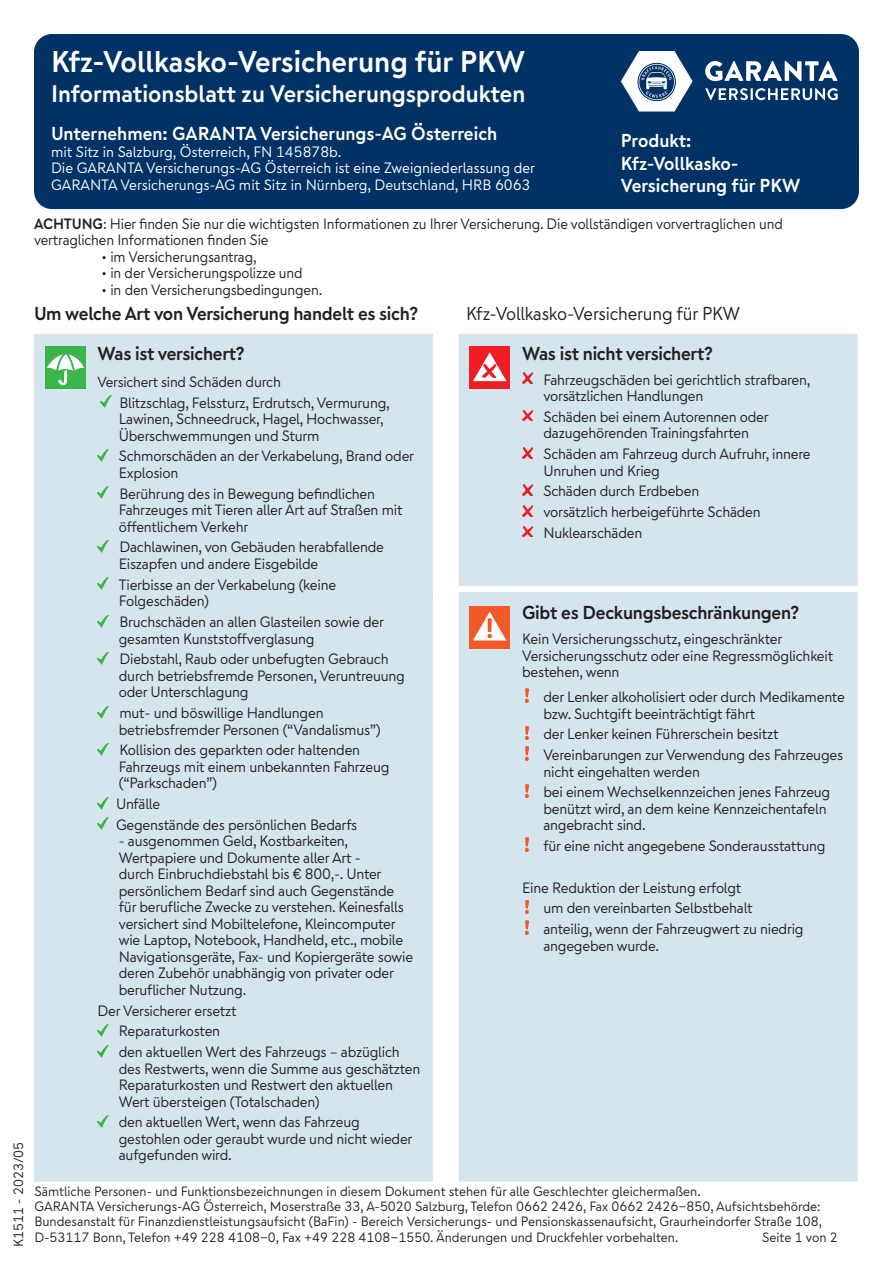
<style>
.page{position:relative;width:893px;height:1263px;background:#fff}
.page>*{position:absolute;margin:0;border:0;box-sizing:border-box;transform-origin:0 0}
.Form_title{font:700 30px "Nuernberger Text";color:#fff}
.Form_title-2{font:700 24px "Nuernberger Text";color:#fff}
.Form_sub_title{font:700 18.75px "Nuernberger Text";color:#fff}
.Cover_subhead{font:700 18.75px "Nuernberger Text";letter-spacing:-.015em;color:#231f20}
.Form_intro{font:700 18.75px "Nuernberger Text";letter-spacing:-.015em;color:#231f20}
.Form_intro-2{font:18.75px "Nuernberger Text";letter-spacing:-.01em;color:#231f20}
.Covered_bullets{font:15px/16.5px "Nuernberger Text";letter-spacing:-.015em;color:#231f20}
.Form_intro-3{font:15px/16.5px "Nuernberger Text";letter-spacing:-.01em;color:#231f20}
.Form_sub_title-2{font:15px "Nuernberger Text";color:#fff}
.Cover_subhead-2{font:15px/16.5px "Nuernberger Text";letter-spacing:-.015em;color:#231f20}
.Covered_bullets-2{font:14.7px "Nuernberger Text";letter-spacing:-.015em;color:#231f20}
.t1{font:13.5px/15.5px "Nuernberger Text";color:#231f20}
.s1{font-weight:700}
.s2{font-size:15px}
</style>
<div class="page">
<div style="left:34px;top:334px;width:399px;height:847px;background:#d5e5ed"></div>
<div style="left:459px;top:334px;width:399px;height:847px;background:#d5e5ed"></div>
<div style="left:459px;top:586px;width:59px;height:6px;background:#fff"></div>
<div style="left:518px;top:586px;width:340px;height:6px;background:#fff"></div>
<div style="left:45px;top:347px;width:41px;height:42px;background:#3ab54a"></div>
<svg style="left:47px;top:350px;width:37px;height:35px"></svg>
<svg style="left:101px;top:396px;width:11px;height:12px"></svg>
<svg style="left:98px;top:450px;width:10px;height:11px"></svg>
<svg style="left:98px;top:487px;width:10px;height:12px"></svg>
<svg style="left:98px;top:541px;width:10px;height:11px"></svg>
<svg style="left:98px;top:578px;width:10px;height:12px"></svg>
<svg style="left:98px;top:615px;width:10px;height:12px"></svg>
<svg style="left:98px;top:652px;width:10px;height:12px"></svg>
<svg style="left:98px;top:706px;width:10px;height:12px"></svg>
<svg style="left:98px;top:743px;width:10px;height:12px"></svg>
<svg style="left:98px;top:797px;width:10px;height:12px"></svg>
<svg style="left:98px;top:818px;width:10px;height:12px"></svg>
<svg style="left:98px;top:1024px;width:10px;height:12px"></svg>
<svg style="left:98px;top:1045px;width:10px;height:12px"></svg>
<svg style="left:98px;top:1115px;width:10px;height:12px"></svg>
<div style="left:469px;top:347px;width:41px;height:42px;background:#ee1d23"></div>
<svg style="left:473px;top:352px;width:33px;height:29px"></svg>
<svg style="left:522px;top:373px;width:11px;height:11px"></svg>
<svg style="left:522px;top:410px;width:11px;height:11px"></svg>
<svg style="left:522px;top:447px;width:11px;height:11px"></svg>
<svg style="left:522px;top:485px;width:11px;height:10px"></svg>
<svg style="left:522px;top:505px;width:11px;height:11px"></svg>
<svg style="left:522px;top:526px;width:11px;height:11px"></svg>
<div style="left:469px;top:606px;width:41px;height:43px;background:#f15929"></div>
<svg style="left:473px;top:612px;width:33px;height:28px"></svg>
<svg style="left:525px;top:689px;width:4px;height:13px"></svg>
<svg style="left:525px;top:726px;width:4px;height:13px"></svg>
<svg style="left:525px;top:747px;width:4px;height:13px"></svg>
<svg style="left:525px;top:784px;width:4px;height:13px"></svg>
<svg style="left:525px;top:838px;width:4px;height:13px"></svg>
<svg style="left:525px;top:900px;width:4px;height:13px"></svg>
<svg style="left:525px;top:921px;width:4px;height:13px"></svg>
<div style="left:34px;top:34px;width:825px;height:175px;background:#003265;border-radius:18px"></div>
<svg style="left:705px;top:61px;width:133px;height:20px"></svg>
<svg style="left:621px;top:51px;width:72px;height:61px"></svg>
<svg style="left:705px;top:88px;width:133px;height:12px"></svg>
<p class="t1" style="left:11px;top:1247px;width:107px;rotate:-90deg">K1511 - 2023/05</p>
<p class="Form_title" style="left:51px;top:41px;width:475px">Kfz-Vollkasko-Versicherung für PKW</p>
<p class="Form_title-2" style="left:51px;top:77px;width:476px">Informationsblatt zu Versicherungsprodukten</p>
<p class="Form_sub_title" style="left:51px;top:120px;width:448px">Unternehmen: GARANTA Versicherungs-AG Österreich</p>
<p class="Form_sub_title-2" style="left:51px;top:141px;width:292px">mit Sitz in Salzburg, Österreich, FN 145878b.</p>
<p class="Form_sub_title-2" style="left:51px;top:158px;width:486px">Die GARANTA Versicherungs-AG Österreich ist eine Zweigniederlassung der</p>
<p class="Form_sub_title-2" style="left:51px;top:174px;width:481px">GARANTA Versicherungs-AG mit Sitz in Nürnberg, Deutschland, HRB 6063</p>
<p class="Form_intro-3" style="left:34px;top:215px;width:750px"><span class="s1">ACHTUNG</span>: Hier finden Sie nur die wichtigsten Informationen zu Ihrer Versicherung. Die vollständigen vorvertraglichen und vertraglichen Informationen finden Sie</p>
<p class="Form_intro-3" style="left:102px;top:248px;width:157px">• im Versicherungsantrag,</p>
<p class="Form_intro-3" style="left:102px;top:264px;width:203px">• in der Versicherungspolizze und</p>
<p class="Form_intro-3" style="left:102px;top:281px;width:222px">• in den Versicherungsbedingungen.</p>
<p class="Form_intro" style="left:34px;top:301px;width:386px">Um welche Art von Versicherung handelt es sich?</p>
<p class="Form_intro-2" style="left:466px;top:301px;width:275px">Kfz-Vollkasko-Versicherung für PKW</p>
<p class="Form_sub_title" style="left:621px;top:128px;width:72px">Produkt:</p>
<p class="Form_sub_title" style="left:621px;top:150px;width:119px">Kfz-Vollkasko-</p>
<p class="Form_sub_title" style="left:621px;top:173px;width:181px">Versicherung für PKW</p>
<p class="Cover_subhead" style="left:98px;top:340px;width:149px">Was ist versichert?</p>
<p class="Covered_bullets-2" style="left:98px;top:372px;width:185px">Versichert sind <span class="s2">Schäden durch</span></p>
<p class="Covered_bullets" style="left:119px;top:394px;width:273px">Blitzschlag, Felssturz, Erdrutsch, Vermurung,<br>Lawinen, Schneedruck, Hagel, Hochwasser,<br>Überschwemmungen und Sturm</p>
<p class="Covered_bullets" style="left:119px;top:448px;width:297px">Schmorschäden an der Verkabelung, Brand oder<br>Explosion</p>
<p class="Covered_bullets" style="left:119px;top:485px;width:285px">Berührung des in Bewegung befindlichen<br>Fahrzeuges mit Tieren aller Art auf Straßen mit öffentlichem Verkehr</p>
<p class="Covered_bullets" style="left:119px;top:539px;width:267px">Dachlawinen, von Gebäuden herabfallende<br>Eiszapfen und andere Eisgebilde</p>
<p class="Covered_bullets" style="left:119px;top:576px;width:219px">Tierbisse an der Verkabelung (keine<br>Folgeschäden)</p>
<p class="Covered_bullets" style="left:119px;top:613px;width:267px">Bruchschäden an allen Glasteilen sowie der gesamten Kunststoffverglasung</p>
<p class="Covered_bullets" style="left:119px;top:650px;width:288px">Diebstahl, Raub oder unbefugten Gebrauch durch betriebsfremde Personen, Veruntreuung oder Unterschlagung</p>
<p class="Covered_bullets" style="left:119px;top:704px;width:263px">mut- und böswillige Handlungen betriebsfremder Personen (“Vandalismus”)</p>
<p class="Covered_bullets" style="left:119px;top:741px;width:272px">Kollision des geparkten oder haltenden<br>Fahrzeugs mit einem unbekannten Fahrzeug (“Parkschaden”)</p>
<p class="Covered_bullets" style="left:116px;top:795px;width:46px">Unfälle</p>
<p class="Covered_bullets" style="left:116px;top:816px;width:243px">Gegenstände des persönlichen Bedarfs</p>
<p class="Covered_bullets" style="left:119px;top:832px;width:296px">- ausgenommen Geld, Kostbarkeiten, Wertpapiere und Dokumente aller Art -<br>durch Einbruchdiebstahl bis € 800,-. Unter persönlichem Bedarf sind auch Gegenstände für berufliche Zwecke zu verstehen. Keinesfalls versichert sind Mobiltelefone, Kleincomputer wie Laptop, Notebook, Handheld, etc., mobile Navigationsgeräte, Fax- und Kopiergeräte sowie deren Zubehör unabhängig von privater oder beruflicher Nutzung.</p>
<p class="Covered_bullets" style="left:98px;top:1002px;width:140px">Der Versicherer ersetzt</p>
<p class="Covered_bullets" style="left:119px;top:1022px;width:103px">Reparaturkosten</p>
<p class="Covered_bullets" style="left:119px;top:1043px;width:303px">den aktuellen Wert des Fahrzeugs – abzüglich des Restwerts, wenn die Summe aus geschätzten Reparaturkosten und Restwert den aktuellen Wert übersteigen (Totalschaden)</p>
<p class="Covered_bullets" style="left:119px;top:1113px;width:295px">den aktuellen Wert, wenn das Fahrzeug gestohlen oder geraubt wurde und nicht wieder aufgefunden wird.</p>
<p class="Cover_subhead" style="left:522px;top:340px;width:192px">Was ist nicht versichert?</p>
<p class="Covered_bullets" style="left:543px;top:371px;width:269px">Fahrzeugschäden bei gerichtlich strafbaren, vorsätzlichen Handlungen</p>
<p class="Covered_bullets" style="left:543px;top:408px;width:227px">Schäden bei einem Autorennen oder dazugehörenden Trainingsfahrten</p>
<p class="Covered_bullets" style="left:543px;top:445px;width:269px">Schäden am Fahrzeug durch Aufruhr, innere<br>Unruhen und Krieg</p>
<p class="Covered_bullets" style="left:543px;top:483px;width:157px">Schäden durch Erdbeben</p>
<p class="Covered_bullets" style="left:543px;top:503px;width:219px">vorsätzlich herbeigeführte Schäden</p>
<p class="Covered_bullets" style="left:543px;top:524px;width:100px">Nuklearschäden</p>
<p class="Cover_subhead" style="left:522px;top:599px;width:279px">Gibt es Deckungsbeschränkungen?</p>
<p class="Cover_subhead-2" style="left:522px;top:630px;width:312px">Kein Versicherungsschutz, eingeschränkter<br>Versicherungsschutz oder eine Regressmöglichkeit bestehen, wenn</p>
<p class="Covered_bullets" style="left:543px;top:688px;width:303px">der Lenker alkoholisiert oder durch Medikamente bzw. Suchtgift beeinträchtigt fährt</p>
<p class="Covered_bullets" style="left:543px;top:726px;width:237px">der Lenker keinen Führerschein besitzt</p>
<p class="Covered_bullets" style="left:543px;top:746px;width:301px">Vereinbarungen zur Verwendung des Fahrzeuges nicht eingehalten werden</p>
<p class="Covered_bullets" style="left:543px;top:784px;width:288px">bei einem Wechselkennzeichen jenes Fahrzeug benützt wird, an dem keine Kennzeichentafeln angebracht sind.</p>
<p class="Covered_bullets" style="left:543px;top:837px;width:284px">für eine nicht angegebene Sonderausstattung</p>
<p class="Covered_bullets" style="left:522px;top:879px;width:221px">Eine Reduktion der Leistung erfolgt</p>
<p class="Covered_bullets" style="left:543px;top:900px;width:211px">um den vereinbarten Selbstbehalt</p>
<p class="Covered_bullets" style="left:543px;top:920px;width:262px">anteilig, wenn der Fahrzeugwert zu niedrig angegeben wurde.</p>
<p class="t1" style="left:34px;top:1183px;width:789px">Sämtliche Personen- und Funktionsbezeichnungen in diesem Dokument stehen für alle Geschlechter gleichermaßen.<br>GARANTA Versicherungs-AG Österreich, Moserstraße 33, A-5020 Salzburg, Telefon 0662 2426, Fax 0662 2426-850, Aufsichtsbehörde:<br>Bundesanstalt für Finanzdienstleistungsaufsicht (BaFin) - Bereich Versicherungs- und Pensionskassenaufsicht, Graurheindorfer Straße 108, D-53117 Bonn, Telefon +49 228 4108-0, Fax +49 228 4108-1550. Änderungen und Druckfehler vorbehalten.</p>
<p class="t1" style="left:762px;top:1229px;width:77px">Seite 1 von 2</p>
</div>
